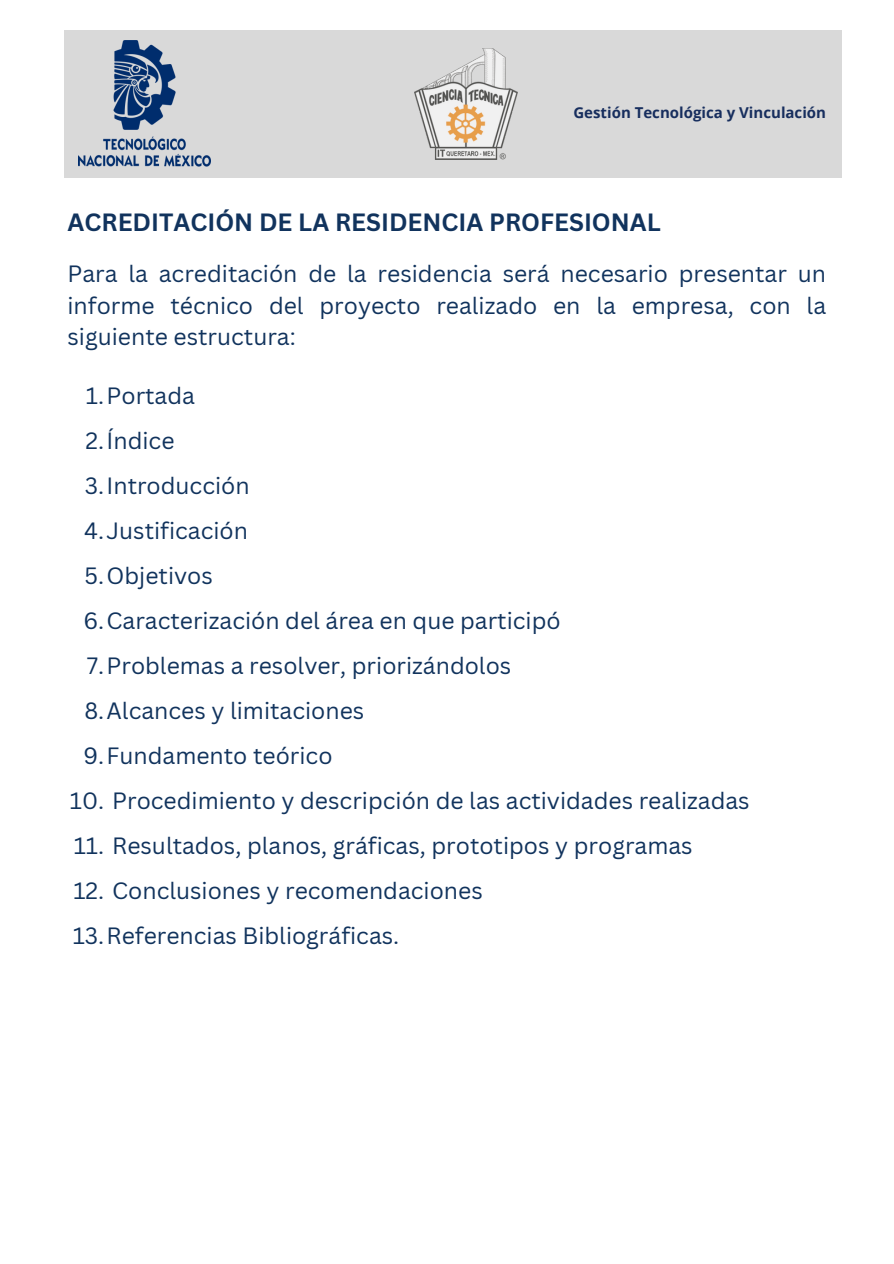
<style>
.page{position:relative;width:894px;height:1264px;background:#fff}
.page>*{position:absolute;margin:0;border:0;box-sizing:border-box;transform-origin:0 0}
.t1{font:700 24.3px "Canva Sans";color:#11335d}
.t2{font:22.95px/31.5px "Canva Sans";color:#11335d;text-align:justify}
.t3{font:700 15px "Open Sans";color:#172e5e}
</style>
<div class="page">
<div style="left:64px;top:30px;width:777px;height:148px;background:#d9d9d9"></div>
<img style="left:414px;top:48px;width:103px;height:112px">
<img style="left:79px;top:40px;width:132px;height:127px">
<p class="t3" style="left:573px;top:102px;width:254px">Gestión Tecnológica y Vinculación</p>
<p class="t1" style="left:67px;top:205px;width:594px">ACREDITACIÓN DE LA RESIDENCIA PROFESIONAL</p>
<p class="t2" style="left:67px;top:258px;width:759px">Para la acreditación de la residencia será necesario presentar un informe técnico del proyecto realizado en la empresa, con la siguiente estructura:</p>
<h1 class="t2" style="left:86px;top:379px;width:110px">1.Portada</h1>
<h2 class="t2" style="left:86px;top:424px;width:90px">2.Índice</h2>
<p class="t2" style="left:85px;top:469px;width:166px">3.Introducción</p>
<p class="t2" style="left:84px;top:514px;width:165px">4.Justificación</p>
<p class="t2" style="left:85px;top:559px;width:130px">5.Objetivos</p>
<p class="t2" style="left:83px;top:604px;width:478px">6.Caracterización del área en que participó</p>
<p class="t2" style="left:87px;top:649px;width:426px">7.Problemas a resolver, priorizándolos</p>
<p class="t2" style="left:84px;top:694px;width:281px">8.Alcances y limitaciones</p>
<p class="t2" style="left:83px;top:739px;width:250px">9.Fundamento teórico</p>
<p class="t2" style="left:70px;top:784px;width:681px">10. Procedimiento y descripción de las actividades realizadas</p>
<p class="t2" style="left:74px;top:829px;width:620px">11. Resultados, planos, gráficas, prototipos y programas</p>
<p class="t2" style="left:73px;top:874px;width:411px">12. Conclusiones y recomendaciones</p>
<p class="t2" style="left:73px;top:919px;width:328px">13.Referencias Bibliográficas.</p>
</div>
